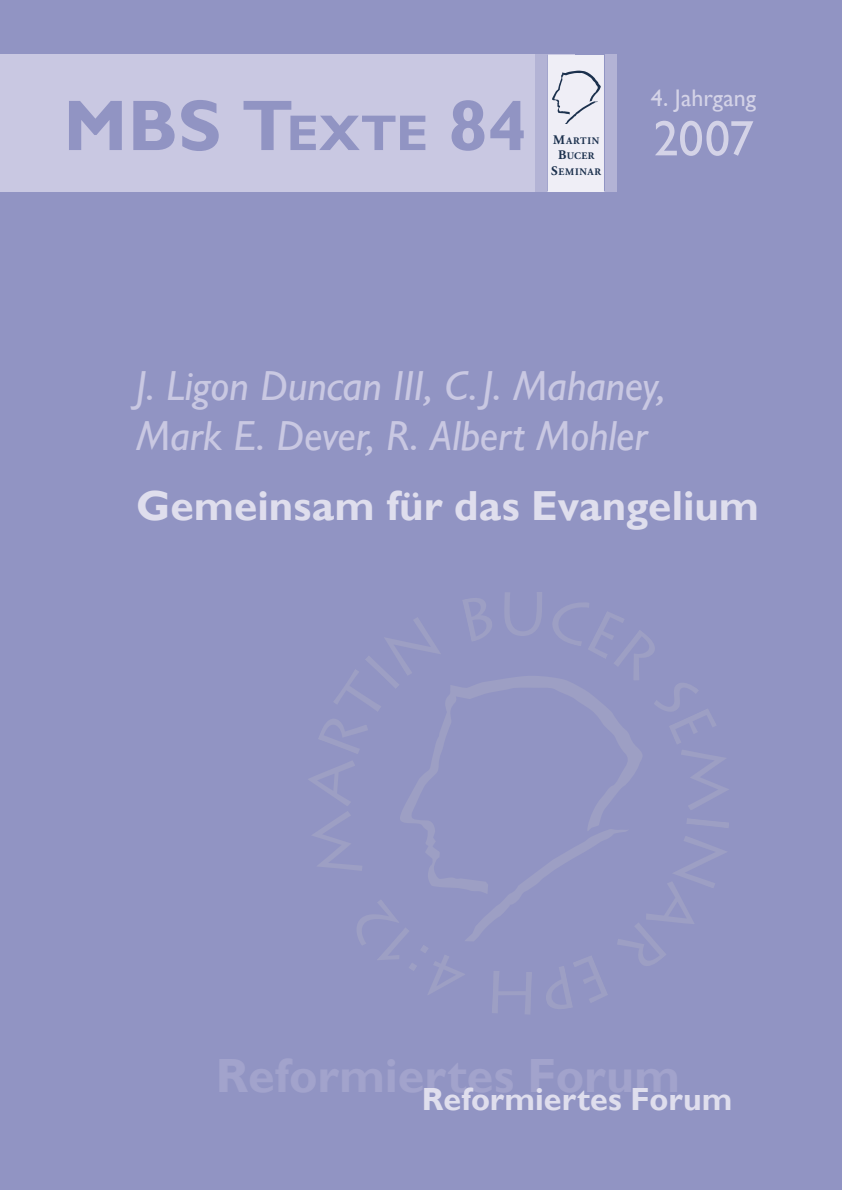
<style>
.page{position:relative;width:842px;height:1191px;background:#fff}
.page>*{position:absolute;margin:0;border:0;box-sizing:border-box;transform-origin:0 0}
.t1{font:700 72px "Gill Sans";color:#9194c3}
.t2{font:50px "Gill Sans";color:#d4d3e7}
.t3{font:italic 42px/50px "Gill Sans";letter-spacing:-.005em;color:#c9c8e2}
.t4{font:700 42px "Gill Sans";color:#dfdeed}
.t5{font:700 32px "Gill Sans";color:#dfdeed}
.t6{font:24px "Gill Sans";color:#d4d3e7}
.t7{font:700 10px/15.8px "Adobe Garamond";letter-spacing:.07em;color:#1b304d;text-align:center}
.s1{font-size:50.4px}
.s2{font-size:13px}
</style>
<div class="page">
<div style="left:0;top:0;width:842px;height:1190px;background:#9194c3"></div>
<div style="left:0;top:54px;width:574px;height:137px;background:#c9c8e2"></div>
<div style="left:540px;top:55px;width:72px;height:136px;background:#efeef6"></div>
<hr style="left:546px;top:54px;width:2px;height:137px;background:#9194c3">
<hr style="left:604px;top:54px;width:1px;height:137px;background:#9194c3">
<div style="left:535px;top:54px;width:11px;height:137px;background:#b3b3d5"></div>
<div style="left:605px;top:54px;width:12px;height:137px;background:#b3b3d5"></div>
<svg style="left:552px;top:71px;width:49px;height:53px"></svg>
<svg style="left:400px;top:676px;width:242px;height:213px"></svg>
<svg style="left:464px;top:829px;width:165px;height:112px"></svg>
<h1 class="t1" style="left:63px;top:83px;width:465px">MBS T<span class="s1">exte</span> 84</h1>
<p class="t7" style="left:551px;top:133px;width:52px"><span class="s2">M</span>ARTIN<br><span class="s2">B</span>UCER<br><span class="s2">S</span>EMINAR</p>
<p class="t6" style="left:651px;top:84px;width:106px">4. Jahrgang</p>
<p class="t2" style="left:653px;top:109px;width:102px">2007</p>
<p class="t3" style="left:136px;top:361px;width:531px">J. Ligon Duncan III, C. J. Mahaney,<br>Mark E. Dever, R. Albert Mohler</p>
<p class="t4" style="left:136px;top:481px;width:624px">Gemeinsam für das Evangelium</p>
<p class="t5" style="left:422px;top:1079px;width:312px">Reformiertes Forum</p>
</div>
